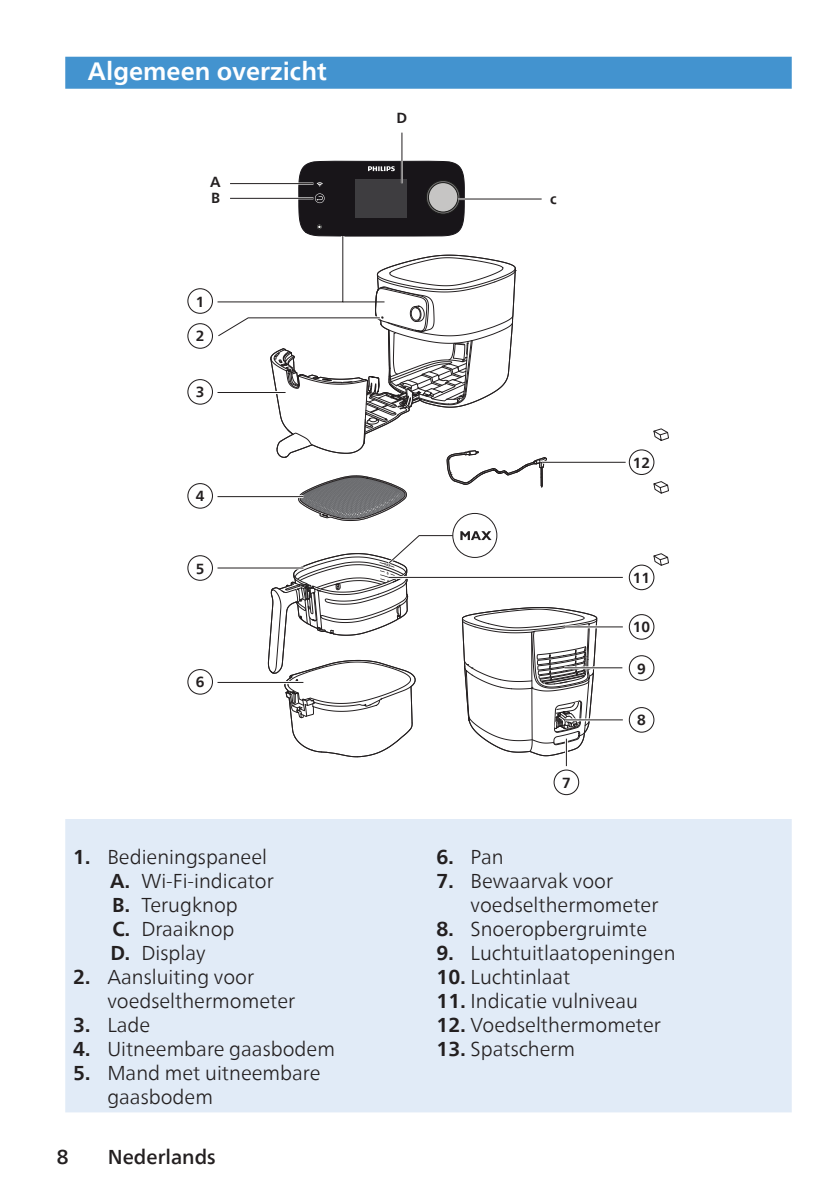
<style>
.page{position:relative;width:840px;height:1191px;background:#fff}
.page>*{position:absolute;margin:0;border:0;box-sizing:border-box;transform-origin:0 0}
.t1{font:700 25px "Neue Frutiger World";color:#fff}
.t2{font:300 20px/24px "Neue Frutiger World";color:#231f20}
.t3{font:500 20px "Neue Frutiger World";color:#231f20}
.t4{font:700 14.6px/16px "Neue Frutiger World";color:#231f20}
.s1{font-weight:700}
</style>
<div class="page">
<div style="left:65px;top:57px;width:726px;height:32px;background:#4393cf"></div>
<svg style="left:653px;top:481px;width:15px;height:12px"></svg>
<svg style="left:653px;top:428px;width:15px;height:13px"></svg>
<svg style="left:653px;top:553px;width:15px;height:13px"></svg>
<hr style="left:217px;top:567px;width:86px;height:1px;background:#231f20">
<hr style="left:217px;top:682px;width:86px;height:1px;background:#231f20">
<svg style="left:267px;top:531px;width:330px;height:235px"></svg>
<hr style="left:564px;top:718px;width:58px;height:3px;background:#fff">
<hr style="left:564px;top:719px;width:58px;height:1px;background:#231f20">
<hr style="left:564px;top:666px;width:58px;height:3px;background:#fff">
<hr style="left:564px;top:667px;width:58px;height:1px;background:#231f20">
<hr style="left:564px;top:625px;width:58px;height:3px;background:#fff">
<hr style="left:564px;top:626px;width:58px;height:1px;background:#231f20">
<hr style="left:542px;top:462px;width:83px;height:1px;background:#231f20">
<hr style="left:388px;top:576px;width:234px;height:3px;background:#fff">
<hr style="left:388px;top:577px;width:234px;height:1px;background:#231f20">
<hr style="left:401px;top:133px;width:1px;height:50px;background:#231f20">
<div style="left:187px;top:288px;width:26px;height:26px;border:1px solid #231f20;border-radius:50%"></div>
<div style="left:187px;top:379px;width:26px;height:26px;border:1px solid #231f20;border-radius:50%"></div>
<svg style="left:217px;top:160px;width:330px;height:361px"></svg>
<div style="left:187px;top:323px;width:26px;height:26px;border:1px solid #231f20;border-radius:50%"></div>
<div style="left:187px;top:483px;width:26px;height:26px;border:1px solid #231f20;border-radius:50%"></div>
<div style="left:187px;top:555px;width:26px;height:26px;border:1px solid #231f20;border-radius:50%"></div>
<div style="left:187px;top:669px;width:26px;height:25px;border:1px solid #231f20;border-radius:50%"></div>
<div style="left:553px;top:769px;width:26px;height:26px;border:1px solid #231f20;border-radius:50%"></div>
<div style="left:628px;top:707px;width:26px;height:25px;border:1px solid #231f20;border-radius:50%"></div>
<div style="left:628px;top:655px;width:26px;height:26px;border:1px solid #231f20;border-radius:50%"></div>
<div style="left:628px;top:614px;width:26px;height:25px;border:1px solid #231f20;border-radius:50%"></div>
<div style="left:628px;top:564px;width:26px;height:26px;border:1px solid #231f20;border-radius:50%"></div>
<div style="left:628px;top:449px;width:26px;height:26px;border:1px solid #231f20;border-radius:50%"></div>
<div style="left:65px;top:819px;width:726px;height:293px;background:#e1ebf7"></div>
<p class="t1" style="left:88px;top:49px;width:240px">Algemeen overzicht</p>
<p class="t4" style="left:210px;top:174px;width:12px">A<br>B</p>
<p class="t4" style="left:196px;top:293px;width:10px">1</p>
<p class="t4" style="left:196px;top:328px;width:10px">2</p>
<p class="t4" style="left:196px;top:384px;width:10px">3</p>
<p class="t4" style="left:196px;top:488px;width:10px">4</p>
<p class="t4" style="left:196px;top:560px;width:10px">5</p>
<p class="t4" style="left:196px;top:674px;width:10px">6</p>
<p class="t2" style="left:110px;top:845px;width:165px;text-indent:-37px"><span class="s1">1.</span> Bedieningspaneel<br><span class="s1">A.</span> Wi-Fi-indicator<br><span class="s1">B.</span> Terugknop<br><span class="s1">C.</span> Draaiknop<br><span class="s1">D.</span> Display</p>
<p class="t2" style="left:107px;top:965px;width:189px;text-indent:-34px"><span class="s1">2.</span> Aansluiting voor voedselthermometer</p>
<p class="t2" style="left:73px;top:1013px;width:79px"><span class="s1">3.</span> Lade</p>
<p class="t2" style="left:73px;top:1037px;width:263px"><span class="s1">4.</span> Uitneembare gaasbodem</p>
<p class="t2" style="left:107px;top:1061px;width:214px;text-indent:-34px"><span class="s1">5.</span> Mand met uitneembare gaasbodem</p>
<p class="t3" style="left:57px;top:1140px;width:13px">8</p>
<p class="t3" style="left:108px;top:1140px;width:109px">Nederlands</p>
<p class="t4" style="left:396px;top:110px;width:12px">D</p>
<p class="t4" style="left:550px;top:191px;width:8px">c</p>
<p class="t4" style="left:632px;top:454px;width:19px">12</p>
<p class="t4" style="left:632px;top:569px;width:19px">11</p>
<p class="t4" style="left:632px;top:619px;width:19px">10</p>
<p class="t4" style="left:637px;top:660px;width:10px">9</p>
<p class="t4" style="left:561px;top:774px;width:10px">7</p>
<p class="t4" style="left:637px;top:712px;width:10px">8</p>
<p class="t2" style="left:436px;top:845px;width:69px"><span class="s1">6.</span> Pan</p>
<p class="t2" style="left:470px;top:869px;width:189px;text-indent:-34px"><span class="s1">7.</span> Bewaarvak voor voedselthermometer</p>
<p class="t2" style="left:436px;top:917px;width:212px"><span class="s1">8.</span> Snoeropbergruimte</p>
<p class="t2" style="left:436px;top:941px;width:240px"><span class="s1">9.</span> Luchtuitlaatopeningen</p>
<p class="t2" style="left:436px;top:965px;width:135px"><span class="s1">10.</span> Luchtinlaat</p>
<p class="t2" style="left:436px;top:989px;width:203px"><span class="s1">11.</span> Indicatie vulniveau</p>
<p class="t2" style="left:436px;top:1013px;width:226px"><span class="s1">12.</span> Voedselthermometer</p>
<p class="t2" style="left:436px;top:1037px;width:140px"><span class="s1">13.</span> Spatscherm</p>
</div>
